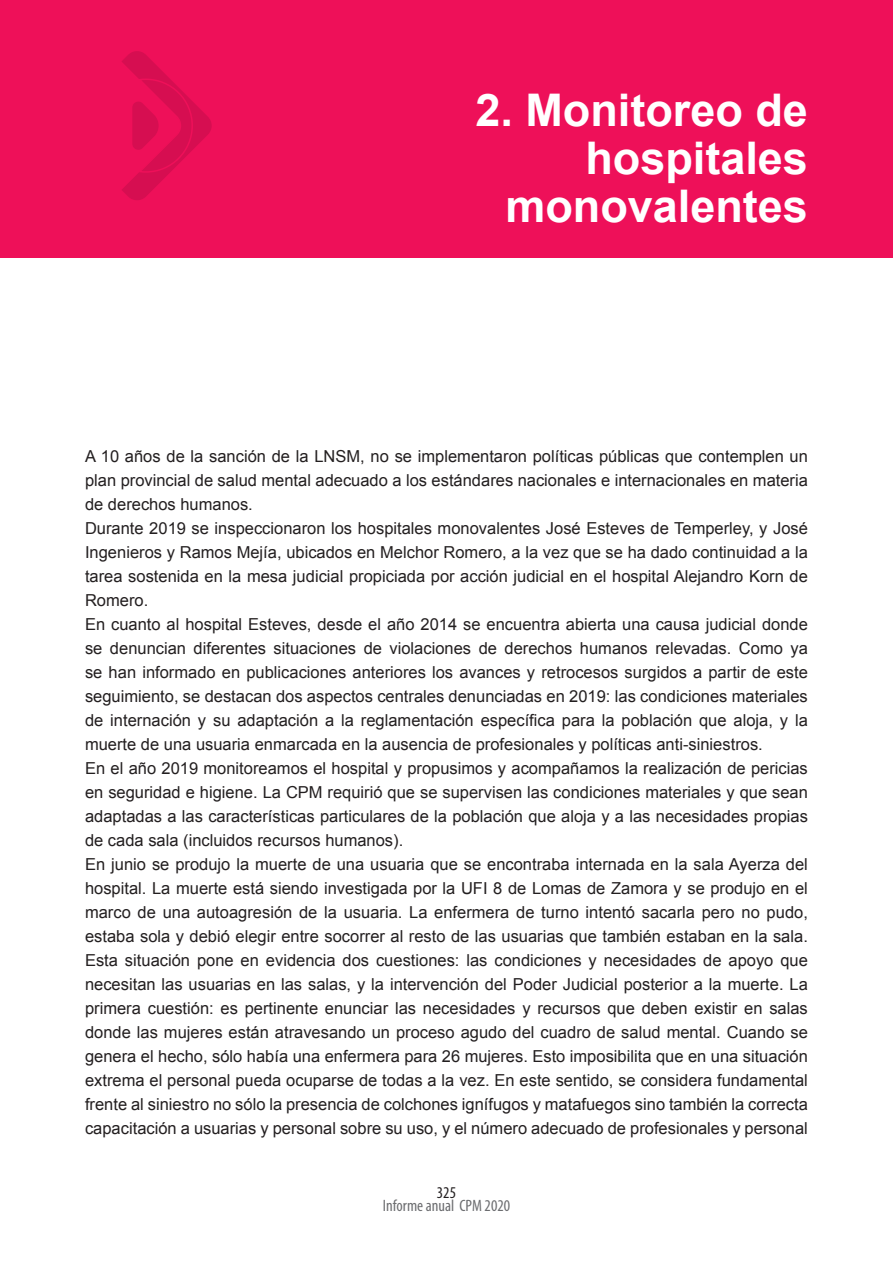
<style>
.page{position:relative;width:893px;height:1263px;background:#fff}
.page>*{position:absolute;margin:0;border:0;box-sizing:border-box;transform-origin:0 0}
.t1{font:700 45px/48px "Arial";color:#fff;text-align:right}
.t2{font:16.5px/24px "Arial";color:#231f20}
.t3{font:condensed 16.5px "Myriad Pro";color:#6c6d70}
.t4{font:condensed 16.5px "Myriad Pro";color:#231f20}
</style>
<div class="page">
<div style="left:0;top:0;width:893px;height:257px;background:#ee1059"></div>
<svg style="left:122px;top:51px;width:90px;height:149px"></svg>
<h1 class="t1" style="left:475px;top:88px;width:334px">2. Monitoreo de hospitales monovalentes</h1>
<p class="t2" style="left:85px;top:444px;width:724px">A 10 años de la sanción de la LNSM, no se implementaron políticas públicas que contemplen un plan provincial de salud mental adecuado a los estándares nacionales e internacionales en materia de derechos humanos.<br>Durante 2019 se inspeccionaron los hospitales monovalentes José Esteves de Temperley, y José Ingenieros y Ramos Mejía, ubicados en Melchor Romero, a la vez que se ha dado continuidad a la tarea sostenida en la mesa judicial propiciada por acción judicial en el hospital Alejandro Korn de Romero.<br>En cuanto al hospital Esteves, desde el año 2014 se encuentra abierta una causa judicial donde se denuncian diferentes situaciones de violaciones de derechos humanos relevadas. Como ya se han informado en publicaciones anteriores los avances y retrocesos surgidos a partir de este seguimiento, se destacan dos aspectos centrales denunciadas en 2019: las condiciones materiales de internación y su adaptación a la reglamentación específica para la población que aloja, y la muerte de una usuaria enmarcada en la ausencia de profesionales y políticas anti-siniestros.<br>En el año 2019 monitoreamos el hospital y propusimos y acompañamos la realización de pericias en seguridad e higiene. La CPM requirió que se supervisen las condiciones materiales y que sean adaptadas a las características particulares de la población que aloja y a las necesidades propias de cada sala (incluidos recursos humanos).<br>En junio se produjo la muerte de una usuaria que se encontraba internada en la sala Ayerza del hospital. La muerte está siendo investigada por la UFI 8 de Lomas de Zamora y se produjo en el marco de una autoagresión de la usuaria. La enfermera de turno intentó sacarla pero no pudo, estaba sola y debió elegir entre socorrer al resto de las usuarias que también estaban en la sala.<br>Esta situación pone en evidencia dos cuestiones: las condiciones y necesidades de apoyo que necesitan las usuarias en las salas, y la intervención del Poder Judicial posterior a la muerte. La primera cuestión: es pertinente enunciar las necesidades y recursos que deben existir en salas donde las mujeres están atravesando un proceso agudo del cuadro de salud mental. Cuando se genera el hecho, sólo había una enfermera para 26 mujeres. Esto imposibilita que en una situación extrema el personal pueda ocuparse de todas a la vez. En este sentido, se considera fundamental frente al siniestro no sólo la presencia de colchones ignífugos y matafuegos sino también la correcta capacitación a usuarias y personal sobre su uso, y el número adecuado de profesionales y personal</p>
<p class="t4" style="left:437px;top:1182px;width:21px">325</p>
<p class="t3" style="left:383px;top:1196px;width:129px">Informe anual CPM 2020</p>
</div>
